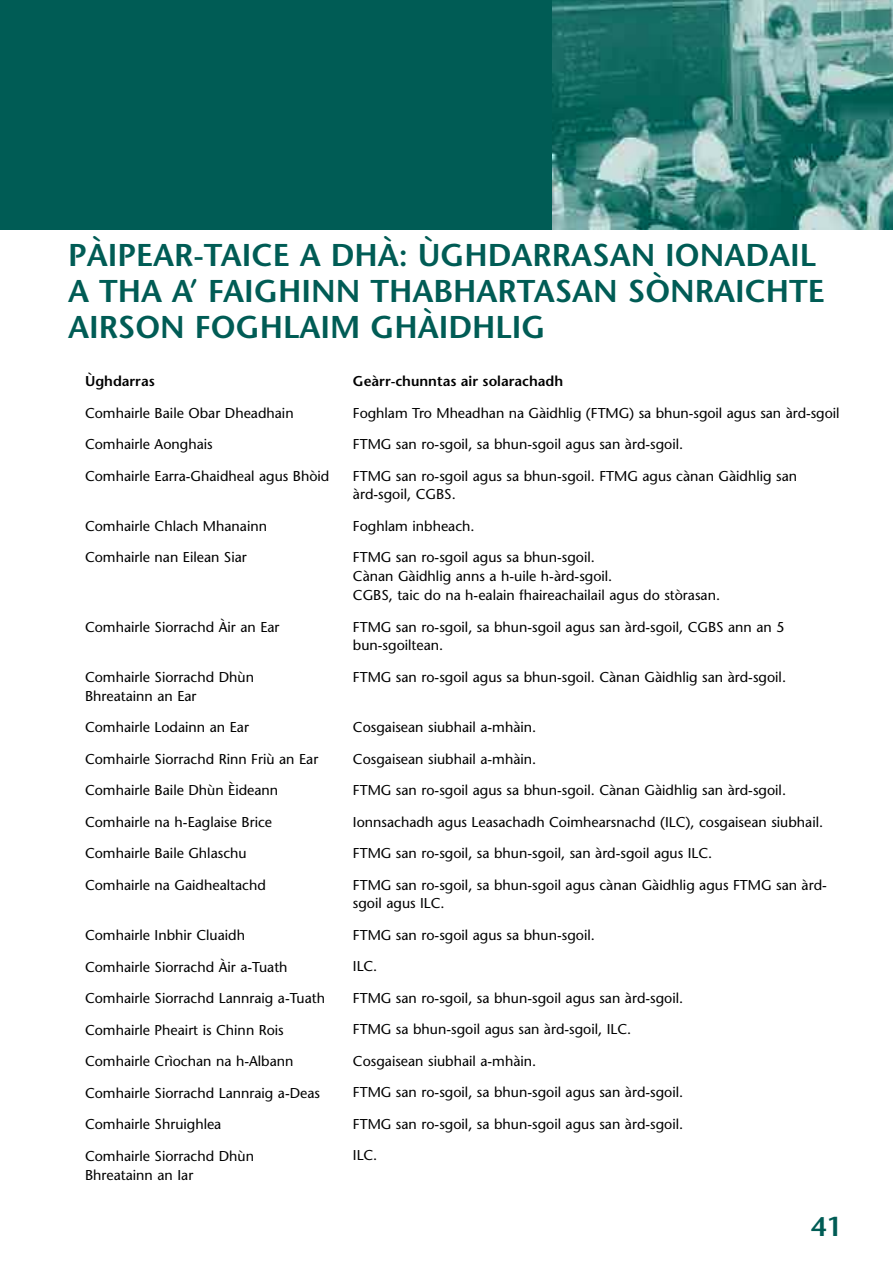
<style>
.page{position:relative;width:893px;height:1263px;background:#fff}
.page>*{position:absolute;margin:0;border:0;box-sizing:border-box;transform-origin:0 0}
.t1{font:600 31.5px/36px "Stone Sans";color:#005c55}
.t2{font:600 27px "Stone Sans";color:#005c55}
.t3{font:14.25px/18.8px "Stone Sans";color:#000}
.t4{font:600 14.25px "Stone Sans";color:#000}
</style>
<div class="page">
<div style="left:0;top:0;width:893px;height:230px;background:#005c55"></div>
<img style="left:553px;top:0;width:340px;height:230px">
<h1 class="t1" style="left:68px;top:240px;width:758px">PÀIPEAR-TAICE A DHÀ: ÙGHDARRASAN IONADAIL<br>A THA A’ FAIGHINN THABHARTASAN SÒNRAICHTE<br>AIRSON FOGHLAIM GHÀIDHLIG</h1>
<p class="t4" style="left:85px;top:376px;width:71px">Ùghdarras</p>
<p class="t3" style="left:85px;top:405px;width:210px">Comhairle Baile Obar Dheadhain</p>
<p class="t3" style="left:85px;top:436px;width:129px">Comhairle Aonghais</p>
<p class="t3" style="left:85px;top:468px;width:246px">Comhairle Earra-Ghaidheal agus Bhòid</p>
<p class="t3" style="left:85px;top:518px;width:184px">Comhairle Chlach Mhanainn</p>
<p class="t3" style="left:85px;top:550px;width:163px">Comhairle nan Eilean Siar</p>
<p class="t3" style="left:85px;top:619px;width:196px">Comhairle Siorrachd Àir an Ear</p>
<p class="t3" style="left:85px;top:669px;width:171px">Comhairle Siorrachd Dhùn<br>Bhreatainn an Ear</p>
<p class="t3" style="left:85px;top:719px;width:165px">Comhairle Lodainn an Ear</p>
<p class="t3" style="left:85px;top:751px;width:235px">Comhairle Siorrachd Rinn Friù an Ear</p>
<p class="t3" style="left:85px;top:782px;width:195px">Comhairle Baile Dhùn Èideann</p>
<p class="t3" style="left:85px;top:814px;width:189px">Comhairle na h-Eaglaise Brice</p>
<p class="t3" style="left:85px;top:846px;width:163px">Comhairle Baile Ghlaschu</p>
<p class="t3" style="left:85px;top:877px;width:182px">Comhairle na Gaidhealtachd</p>
<p class="t3" style="left:85px;top:927px;width:161px">Comhairle Inbhir Cluaidh</p>
<p class="t3" style="left:85px;top:959px;width:204px">Comhairle Siorrachd Àir a-Tuath</p>
<p class="t3" style="left:85px;top:990px;width:242px">Comhairle Siorrachd Lannraig a-Tuath</p>
<p class="t3" style="left:85px;top:1022px;width:200px">Comhairle Pheairt is Chinn Rois</p>
<p class="t3" style="left:85px;top:1053px;width:210px">Comhairle Crìochan na h-Albann</p>
<p class="t3" style="left:85px;top:1085px;width:237px">Comhairle Siorrachd Lannraig a-Deas</p>
<p class="t3" style="left:85px;top:1116px;width:138px">Comhairle Shruighlea</p>
<p class="t3" style="left:85px;top:1148px;width:171px">Comhairle Siorrachd Dhùn<br>Bhreatainn an Iar</p>
<p class="t4" style="left:353px;top:376px;width:212px">Geàrr-chunntas air solarachadh</p>
<p class="t3" style="left:353px;top:405px;width:488px">Foghlam Tro Mheadhan na Gàidhlig (FTMG) sa bhun-sgoil agus san àrd-sgoil</p>
<p class="t3" style="left:353px;top:436px;width:332px">FTMG san ro-sgoil, sa bhun-sgoil agus san àrd-sgoil.</p>
<p class="t3" style="left:353px;top:468px;width:446px">FTMG san ro-sgoil agus sa bhun-sgoil. FTMG agus cànan Gàidhlig san àrd-sgoil, CGBS.</p>
<p class="t3" style="left:353px;top:518px;width:123px">Foghlam inbheach.</p>
<p class="t3" style="left:353px;top:550px;width:369px">FTMG san ro-sgoil agus sa bhun-sgoil.<br>Cànan Gàidhlig anns a h-uile h-àrd-sgoil.<br>CGBS, taic do na h-ealain fhaireachailail agus do stòrasan.</p>
<p class="t3" style="left:353px;top:619px;width:433px">FTMG san ro-sgoil, sa bhun-sgoil agus san àrd-sgoil, CGBS ann an 5 bun-sgoiltean.</p>
<p class="t3" style="left:353px;top:669px;width:435px">FTMG san ro-sgoil agus sa bhun-sgoil. Cànan Gàidhlig san àrd-sgoil.</p>
<p class="t3" style="left:353px;top:719px;width:185px">Cosgaisean siubhail a-mhàin.</p>
<p class="t3" style="left:353px;top:751px;width:185px">Cosgaisean siubhail a-mhàin.</p>
<p class="t3" style="left:353px;top:782px;width:435px">FTMG san ro-sgoil agus sa bhun-sgoil. Cànan Gàidhlig san àrd-sgoil.</p>
<p class="t3" style="left:353px;top:814px;width:472px">Ionnsachadh agus Leasachadh Coimhearsnachd (ILC), cosgaisean siubhail.</p>
<p class="t3" style="left:353px;top:845px;width:361px">FTMG san ro-sgoil, sa bhun-sgoil, san àrd-sgoil agus ILC.</p>
<p class="t3" style="left:353px;top:877px;width:475px">FTMG san ro-sgoil, sa bhun-sgoil agus cànan Gàidhlig agus FTMG san àrd&shy;sgoil agus ILC.</p>
<p class="t3" style="left:353px;top:927px;width:243px">FTMG san ro-sgoil agus sa bhun-sgoil.</p>
<p class="t3" style="left:353px;top:958px;width:26px">ILC.</p>
<p class="t3" style="left:353px;top:990px;width:332px">FTMG san ro-sgoil, sa bhun-sgoil agus san àrd-sgoil.</p>
<p class="t3" style="left:353px;top:1021px;width:280px">FTMG sa bhun-sgoil agus san àrd-sgoil, ILC.</p>
<p class="t3" style="left:353px;top:1053px;width:185px">Cosgaisean siubhail a-mhàin.</p>
<p class="t3" style="left:353px;top:1084px;width:332px">FTMG san ro-sgoil, sa bhun-sgoil agus san àrd-sgoil.</p>
<p class="t3" style="left:353px;top:1116px;width:332px">FTMG san ro-sgoil, sa bhun-sgoil agus san àrd-sgoil.</p>
<p class="t3" style="left:353px;top:1147px;width:26px">ILC.</p>
<h2 class="t2" style="left:811px;top:1216px;width:32px">41</h2>
</div>
